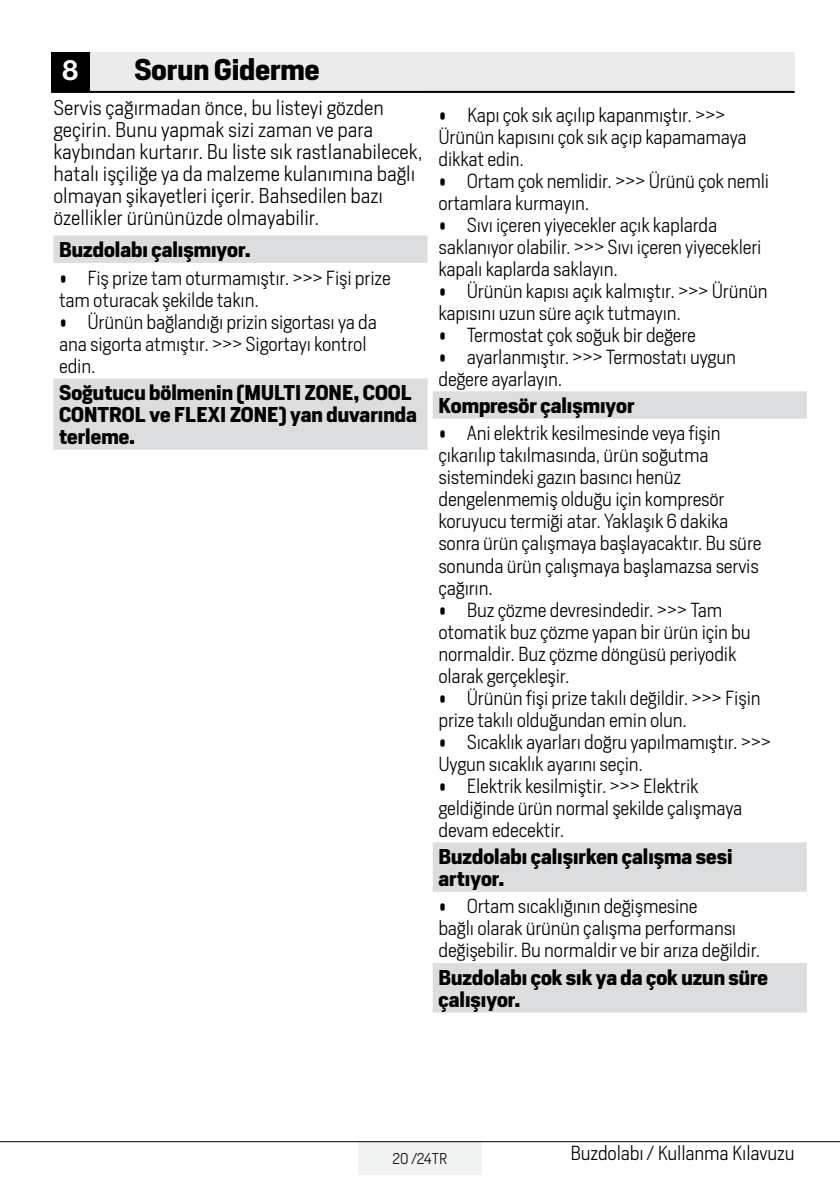
<style>
.page{position:relative;width:840px;height:1191px;background:#fff}
.page>*{position:absolute;margin:0;border:0;box-sizing:border-box;transform-origin:0 0}
.t1{font:700 28px "Heron Sans";color:#000}
.t2{font:700 28px "Helvetica Neue LT Pro";color:#fff}
.t3{font:300 20px/22px "Heron Sans";color:#000}
.t4{font:700 20px/22px "Heron Sans";color:#000}
.t5{font:300 19px/22px "Heron Sans";letter-spacing:-.01em;color:#000}
.t6{font:300 14.6px "Heron Sans";color:#000}
</style>
<div class="page">
<div style="left:358px;top:1141px;width:123px;height:33px;background:#f1f2f2"></div>
<hr style="left:0;top:1141px;width:839px;height:1px;background:#000">
<div style="left:51px;top:52px;width:39px;height:40px;background:#000"></div>
<div style="left:90px;top:52px;width:704px;height:40px;background:#ebebec"></div>
<hr style="left:51px;top:91px;width:743px;height:2px;background:#000">
<svg style="left:53px;top:235px;width:374px;height:215px"></svg>
<svg style="left:433px;top:391px;width:373px;height:621px"></svg>
<h1 class="t2" style="left:62px;top:52px;width:17px">8</h1>
<h1 class="t1" style="left:134px;top:51px;width:186px">Sorun Giderme</h1>
<p class="t3" style="left:53px;top:96px;width:370px">Servis çağırmadan önce, bu listeyi gözden geçirin. Bunu yapmak sizi zaman ve para kaybından kurtarır. Bu liste sık rastlanabilecek, hatalı işçiliğe ya da malzeme kulanımına bağlı olmayan şikayetleri içerir. Bahsedilen bazı özellikler ürününüzde olmayabilir.</p>
<p class="t4" style="left:59px;top:239px;width:193px">Buzdolabı çalışmıyor.</p>
<p class="t5" style="left:59px;top:266px;width:333px">• Fiş prize tam oturmamıştır. &gt;&gt;&gt; Fişi prize tam oturacak şekilde takın.</p>
<p class="t5" style="left:59px;top:310px;width:319px">• Ürünün bağlandığı prizin sigortası ya da ana sigorta atmıştır. &gt;&gt;&gt; Sigortayı kontrol edin.</p>
<p class="t4" style="left:59px;top:382px;width:359px">Soğutucu bölmenin (MULTI ZONE, COOL<br>CONTROL ve FLEXI ZONE) yan duvarında terleme.</p>
<p class="t5" style="left:438px;top:103px;width:309px">• Kapı çok sık açılıp kapanmıştır. &gt;&gt;&gt;<br>Ürünün kapısını çok sık açıp kapamamaya dikkat edin.</p>
<p class="t5" style="left:438px;top:169px;width:332px">• Ortam çok nemlidir. &gt;&gt;&gt; Ürünü çok nemli ortamlara kurmayın.</p>
<p class="t5" style="left:438px;top:213px;width:324px">• Sıvı içeren yiyecekler açık kaplarda saklanıyor olabilir. &gt;&gt;&gt; Sıvı içeren yiyecekleri kapalı kaplarda saklayın.</p>
<p class="t5" style="left:438px;top:279px;width:330px">• Ürünün kapısı açık kalmıştır. &gt;&gt;&gt; Ürünün kapısını uzun süre açık tutmayın.</p>
<p class="t5" style="left:438px;top:323px;width:259px">• Termostat çok soğuk bir değere</p>
<p class="t5" style="left:438px;top:345px;width:299px">• ayarlanmıştır. &gt;&gt;&gt; Termostatı uygun değere ayarlayın.</p>
<p class="t4" style="left:438px;top:394px;width:197px">Kompresör çalışmıyor</p>
<p class="t5" style="left:438px;top:422px;width:324px">• Ani elektrik kesilmesinde veya fişin çıkarılıp takılmasında, ürün soğutma sistemindeki gazın basıncı henüz dengelenmemiş olduğu için kompresör koruyucu termiği atar. Yaklaşık 6 dakika sonra ürün çalışmaya başlayacaktır. Bu süre sonunda ürün çalışmaya başlamazsa servis çağırın.</p>
<p class="t5" style="left:438px;top:598px;width:313px">• Buz çözme devresindedir. &gt;&gt;&gt; Tam otomatik buz çözme yapan bir ürün için bu normaldir. Buz çözme döngüsü periyodik olarak gerçekleşir.</p>
<p class="t5" style="left:438px;top:686px;width:323px">• Ürünün fişi prize takılı değildir. &gt;&gt;&gt; Fişin prize takılı olduğundan emin olun.</p>
<p class="t5" style="left:438px;top:730px;width:334px">• Sıcaklık ayarları doğru yapılmamıştır. &gt;&gt;&gt;<br>Uygun sıcaklık ayarını seçin.</p>
<p class="t5" style="left:438px;top:774px;width:305px">• Elektrik kesilmiştir. &gt;&gt;&gt; Elektrik geldiğinde ürün normal şekilde çalışmaya devam edecektir.</p>
<p class="t4" style="left:438px;top:845px;width:295px">Buzdolabı çalışırken çalışma sesi artıyor.</p>
<p class="t5" style="left:438px;top:895px;width:323px">• Ortam sıcaklığının değişmesine<br>bağlı olarak ürünün çalışma performansı değişebilir. Bu normaldir ve bir arıza değildir.</p>
<p class="t4" style="left:438px;top:966px;width:331px">Buzdolabı çok sık ya da çok uzun süre çalışıyor.</p>
<p class="t6" style="left:392px;top:1149px;width:56px">20 /24TR</p>
<p class="t5" style="left:570px;top:1142px;width:225px">Buzdolabı / Kullanma Kılavuzu</p>
</div>
